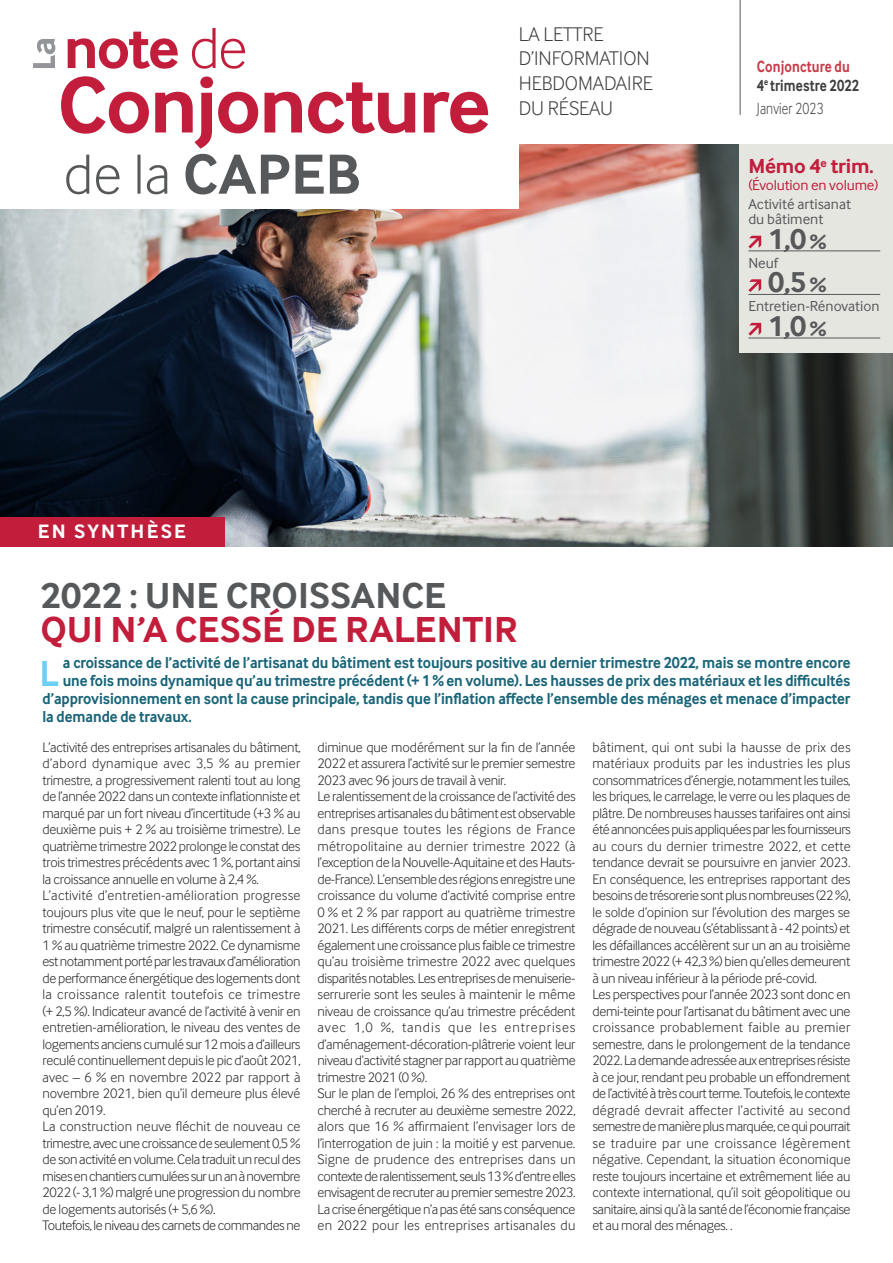
<style>
.page{position:relative;width:893px;height:1263px;background:#fff}
.page>*{position:absolute;margin:0;border:0;box-sizing:border-box;transform-origin:0 0}
.t1{font:700 37.5px/34.5px "Inter Face";color:#c21e3c}
.t2{font:700 37.5px "Inter Face";color:#6bcff6;scale:.9 1}
.t3{font:700 30px "Inter Face";color:#57585a}
.t4{font:700 21px "Inter Face";letter-spacing:-.01em;color:#c21e3c}
.t5{font:300 20.55px "Inter Face";color:#3e3e3f}
.t6{font:700 20.1px "Inter Face";letter-spacing:.11em;color:#fff}
.t7{font:700 16.8px "Inter Face";letter-spacing:.01em;color:#3e3e3f;scale:.8 1}
.t8{font:700 16.8px "Inter Face";letter-spacing:.01em;color:#c73b47;scale:.8 1}
.t9{font:300 16.8px "Inter Face";letter-spacing:.01em;color:#3e3e3f;scale:.8 1}
.t10{font:700 16.5px "Inter Face";letter-spacing:-.005em;color:#1a6579;scale:.9 1}
.t11{font:15px/15px "Inter Face";color:#57585a}
.t12{font:15px "Inter Face";letter-spacing:-.01em;color:#c21e3c}
.t13{font:300 14.25px/16.5px "Inter Face";letter-spacing:-.02em;color:#231f20;text-align:justify}
.s1{color:#57585a}
.s2{font-size:21.6px}
</style>
<div class="page">
<img style="left:0;top:145px;width:893px;height:401px">
<div style="left:0;top:517px;width:224px;height:29px;background:#c21e3c"></div>
<div style="left:0;top:0;width:519px;height:208px;background:#fff"></div>
<svg style="left:33px;top:39px;width:22px;height:29px"></svg>
<svg style="left:68px;top:28px;width:177px;height:41px"></svg>
<svg style="left:61px;top:76px;width:427px;height:118px"></svg>
<hr style="left:740px;top:0;width:1px;height:115px;background:#57585a">
<div style="left:740px;top:145px;width:153px;height:208px;background:#e6e6e1"></div>
<hr style="left:748px;top:251px;width:132px;height:1px;background:#57585a">
<hr style="left:748px;top:294px;width:132px;height:1px;background:#57585a">
<hr style="left:748px;top:338px;width:132px;height:1px;background:#57585a">
<svg style="left:748px;top:236px;width:13px;height:13px"></svg>
<svg style="left:748px;top:279px;width:13px;height:13px"></svg>
<svg style="left:748px;top:323px;width:13px;height:13px"></svg>
<p class="t5" style="left:519px;top:22px;width:86px">LA LETTRE</p>
<p class="t5" style="left:519px;top:47px;width:133px">D’INFORMATION</p>
<p class="t5" style="left:519px;top:72px;width:135px">HEBDOMADAIRE</p>
<p class="t5" style="left:519px;top:96px;width:96px">DU RÉSEAU</p>
<p class="t9" style="left:757px;top:99px;width:85px">Janvier 2023</p>
<p class="t8" style="left:757px;top:56px;width:118px">Conjoncture du</p>
<p class="t7" style="left:757px;top:75px;width:129px">4<sup>e</sup> trimestre 2022</p>
<p class="t6" style="left:38px;top:520px;width:150px">EN SYNTHÈSE</p>
<p class="t1" style="left:40px;top:578px;width:479px"><span class="s1">2022 : UNE CROISSANCE<br></span>QUI N’A CESSÉ DE RALENTIR</p>
<p class="t4" style="left:748px;top:154px;width:127px">Mémo 4<sup>e</sup> trim.</p>
<p class="t12" style="left:748px;top:176px;width:131px">(Évolution en volume)</p>
<p class="t11" style="left:748px;top:197px;width:104px">Activité artisanat du bâtiment</p>
<p class="t3" style="left:768px;top:221px;width:59px">1,0 <span class="s2">%</span></p>
<p class="t11" style="left:748px;top:255px;width:31px">Neuf</p>
<p class="t3" style="left:768px;top:265px;width:59px">0,5 <span class="s2">%</span></p>
<p class="t11" style="left:748px;top:299px;width:133px">Entretien-Rénovation</p>
<p class="t3" style="left:768px;top:308px;width:59px">1,0 <span class="s2">%</span></p>
<p class="t2" style="left:40px;top:652px;width:22px">L</p>
<p class="t10" style="left:63px;top:653px;width:877px">a croissance de l’activité de l’artisanat du bâtiment est toujours positive au dernier trimestre 2022, mais se montre encore</p>
<p class="t10" style="left:63px;top:671px;width:877px">une fois moins dynamique qu’au trimestre précédent (+ 1 % en volume). Les hausses de prix des matériaux et les difficultés</p>
<p class="t10" style="left:43px;top:689px;width:899px">d’approvisionnement en sont la cause principale, tandis que l’inflation affecte l’ensemble des ménages et menace d’impacter</p>
<p class="t10" style="left:43px;top:707px;width:167px">la demande de travaux.</p>
<p class="t13" style="left:43px;top:738px;width:260px">L’activité des entreprises artisanales du bâtiment, d’abord dynamique avec 3,5 % au premier trimestre, a progressivement ralenti tout au long de l’année 2022 dans un contexte inflationniste et marqué par un fort niveau d’incertitude (+3 % au deuxième puis + 2 % au troisième trimestre). Le quatrième trimestre 2022 prolonge le constat des trois trimestres précédents avec 1 %, portant ainsi la croissance annuelle en volume à 2,4 %.</p>
<p class="t13" style="left:43px;top:887px;width:259px">L’activité d’entretien-amélioration progresse toujours plus vite que le neuf, pour le septième trimestre consécutif, malgré un ralentissement à 1 % au quatrième trimestre 2022. Ce dynamisme est notamment porté par les travaux d’amélioration de performance énergétique des logements dont la croissance ralentit toutefois ce trimestre (+ 2,5 %). Indicateur avancé de l’activité à venir en entretien-amélioration, le niveau des ventes de logements anciens cumulé sur 12 mois a d’ailleurs reculé continuellement depuis le pic d’août 2021, avec – 6 % en novembre 2022 par rapport à novembre 2021, bien qu’il demeure plus élevé qu’en 2019.</p>
<p class="t13" style="left:43px;top:1118px;width:260px">La construction neuve fléchit de nouveau ce trimestre, avec une croissance de seulement 0,5 % de son activité en volume. Cela traduit un recul des mises en chantiers cumulées sur un an à novembre 2022 (- 3,1 %) malgré une progression du nombre de logements autorisés (+ 5,6 %).</p>
<p class="t13" style="left:43px;top:1217px;width:259px">Toutefois, le niveau des carnets de commandes ne</p>
<p class="t13" style="left:592px;top:738px;width:260px">bâtiment, qui ont subi la hausse de prix des matériaux produits par les industries les plus consommatrices d’énergie, notamment les tuiles, les briques, le carrelage, le verre ou les plaques de plâtre. De nombreuses hausses tarifaires ont ainsi été annoncées puis appliquées par les fournisseurs au cours du dernier trimestre 2022, et cette tendance devrait se poursuivre en janvier 2023.<br>En conséquence, les entreprises rapportant des besoins de trésorerie sont plus nombreuses (22 %), le solde d’opinion sur l’évolution des marges se dégrade de nouveau (s’établissant à - 42 points) et les défaillances accélèrent sur un an au troisième trimestre 2022 (+ 42,3 %) bien qu’elles demeurent à un niveau inférieur à la période pré-covid.</p>
<p class="t13" style="left:592px;top:986px;width:260px">Les perspectives pour l’année 2023 sont donc en demi-teinte pour l’artisanat du bâtiment avec une croissance probablement faible au premier semestre, dans le prolongement de la tendance 2022. La demande adressée aux entreprises résiste à ce jour, rendant peu probable un effondrement de l’activité à très court terme. Toutefois, le contexte dégradé devrait affecter l’activité au second semestre de manière plus marquée, ce qui pourrait se traduire par une croissance légèrement négative. Cependant, la situation économique reste toujours incertaine et extrêmement liée au contexte international, qu’il soit géopolitique ou sanitaire, ainsi qu’à la santé de l’économie française et au moral des ménages. .</p>
<p class="t13" style="left:317px;top:738px;width:259px">diminue que modérément sur la fin de l’année 2022 et assurera l’activité sur le premier semestre 2023 avec 96 jours de travail à venir.</p>
<p class="t13" style="left:317px;top:788px;width:260px">Le ralentissement de la croissance de l’activité des entreprises artisanales du bâtiment est observable dans presque toutes les régions de France métropolitaine au dernier trimestre 2022 (à l’exception de la Nouvelle-Aquitaine et des Hauts&shy;de-France). L’ensemble des régions enregistre une croissance du volume d’activité comprise entre 0 % et 2 % par rapport au quatrième trimestre 2021. Les différents corps de métier enregistrent également une croissance plus faible ce trimestre qu’au troisième trimestre 2022 avec quelques disparités notables. Les entreprises de menuiserie&shy;serrurerie sont les seules à maintenir le même niveau de croissance qu’au trimestre précédent avec 1,0 %, tandis que les entreprises d’aménagement-décoration-plâtrerie voient leur niveau d’activité stagner par rapport au quatrième trimestre 2021 (0 %).</p>
<p class="t13" style="left:317px;top:1085px;width:260px">Sur le plan de l’emploi, 26 % des entreprises ont cherché à recruter au deuxième semestre 2022, alors que 16 % affirmaient l’envisager lors de l’interrogation de juin : la moitié y est parvenue.<br>Signe de prudence des entreprises dans un contexte de ralentissement, seuls 13 % d’entre elles envisagent de recruter au premier semestre 2023.</p>
<p class="t13" style="left:317px;top:1200px;width:260px">La crise énergétique n’a pas été sans conséquence en 2022 pour les entreprises artisanales du</p>
</div>
